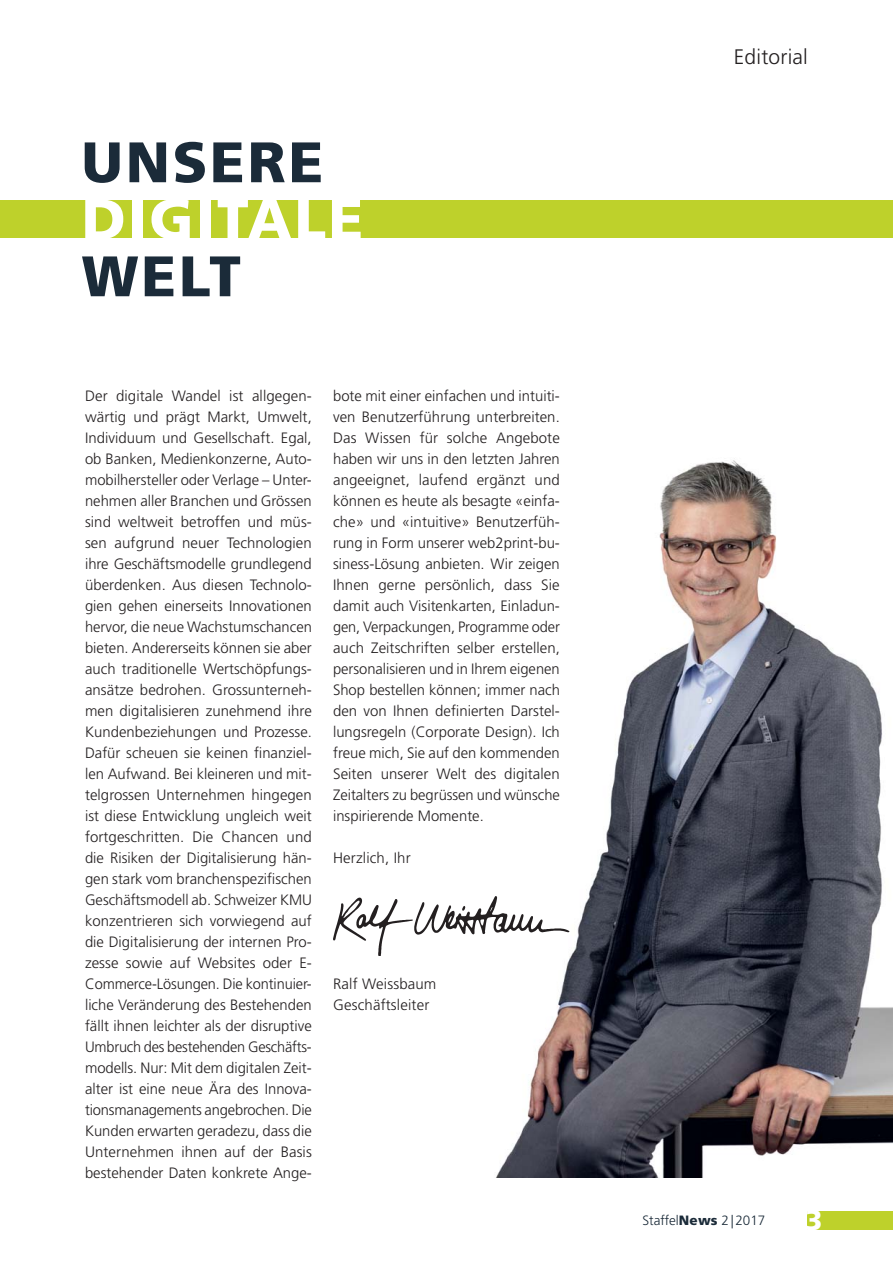
<style>
.page{position:relative;width:893px;height:1263px;background:#fff}
.page>*{position:absolute;margin:0;border:0;box-sizing:border-box;transform-origin:0 0}
.t1{font:900 57px "Frutiger LT Std";letter-spacing:.05em;color:#1b2b39}
.t2{font:900 57px "Frutiger LT Std";letter-spacing:.04em;color:#fff}
.t3{font:900 28.5px "Frutiger LT Std";color:#fff}
.t4{font:300 21px "Frutiger LT Std";letter-spacing:.01em;color:#231f20}
.t5{font:300 15px/21px "Frutiger LT Std";color:#231f20;text-align:justify}
.t6{font:300 13.5px "Frutiger LT Std";color:#1b2b39}
.s1{font-weight:900}
</style>
<div class="page">
<div style="left:0;top:201px;width:893px;height:37px;background:#bed12b"></div>
<div style="left:808px;top:1211px;width:85px;height:18px;background:#bed12b"></div>
<img style="left:495px;top:460px;width:398px;height:718px">
<img style="left:333px;top:896px;width:236px;height:59px">
<h1 class="t1" style="left:82px;top:135px;width:243px">UNSERE</h1>
<h1 class="t2" style="left:82px;top:192px;width:283px">DIGITALE</h1>
<h1 class="t1" style="left:82px;top:249px;width:161px">WELT</h1>
<p class="t5" style="left:85px;top:386px;width:228px">Der digitale Wandel ist allgegen&shy;wärtig und prägt Markt, Umwelt, Individuum und Gesellschaft. Egal, ob Banken, Medienkonzerne, Auto&shy;mobilhersteller oder Verlage – Unter&shy;nehmen aller Branchen und Grös sen sind weltweit betroffen und müs - sen aufgrund neuer Technologien ihre Geschäftsmodelle grundlegend über denken. Aus diesen Technolo&shy;gien gehen einerseits Innovationen hervor, die neue Wachstumschancen bieten. Andererseits können sie aber auch traditionelle Wertschöpfungs&shy;ansätze bedrohen. Grossunterneh&shy;men digitalisieren zunehmend ihre Kundenbeziehungen und Prozesse.<br>Dafür scheuen sie keinen finanziel - len Aufwand. Bei kleineren und mit&shy;telgrossen Unternehmen hingegen ist diese Entwicklung ungleich weit fortgeschritten. Die Chancen und die Risiken der Digitalisierung hän&shy;gen stark vom branchenspezifischen Geschäftsmodell ab. Schweizer KMU konzentrieren sich vorwiegend auf die Digitalisierung der internen Pro&shy;zesse sowie auf Websites oder E-Commerce-Lösungen. Die kontinuier - liche Veränderung des Bestehenden fällt ihnen leichter als der disruptive Umbruch des bestehenden Geschäfts - modells. Nur: Mit dem digi talen Zeit&shy;alter ist eine neue Ära des Innova&shy;tionsmanagements angebrochen. Die Kunden erwarten geradezu, dass die Unternehmen ihnen auf der Basis bestehender Daten konkrete Ange-</p>
<p class="t5" style="left:333px;top:386px;width:228px">bote mit einer einfachen und intuiti&shy;ven Benutzerführung unterbreiten.<br>Das Wissen für solche An gebote haben wir uns in den letzten Jahren angeeignet, laufend ergänzt und können es heute als besagte «einfa&shy;che» und «intuitive» Benutzer füh&shy;rung in Form unserer web2print-bu&shy;siness-Lösung anbieten. Wir zeigen Ihnen gerne persönlich, dass Sie damit auch Visitenkarten, Einladun&shy;gen, Verpackungen, Programme oder auch Zeitschriften selber erstellen, personalisieren und in Ihrem eigenen Shop bestellen können; immer nach den von Ihnen definierten Darstel&shy;lungsregeln (Corporate Design). Ich freue mich, Sie auf den kommenden Seiten unserer Welt des digitalen Zeitalters zu begrüssen und wünsche inspirierende Momente.</p>
<p class="t5" style="left:333px;top:848px;width:79px">Herzlich, Ihr</p>
<p class="t5" style="left:333px;top:974px;width:105px">Ralf Weissbaum<br>Geschäftsleiter</p>
<h3 class="t4" style="left:734px;top:46px;width:76px">Editorial</h3>
<p class="t6" style="left:642px;top:1213px;width:124px">Staffel<span class="s1">News</span> 2 | 2017</p>
<h2 class="t3" style="left:805px;top:1207px;width:19px">3</h2>
</div>
